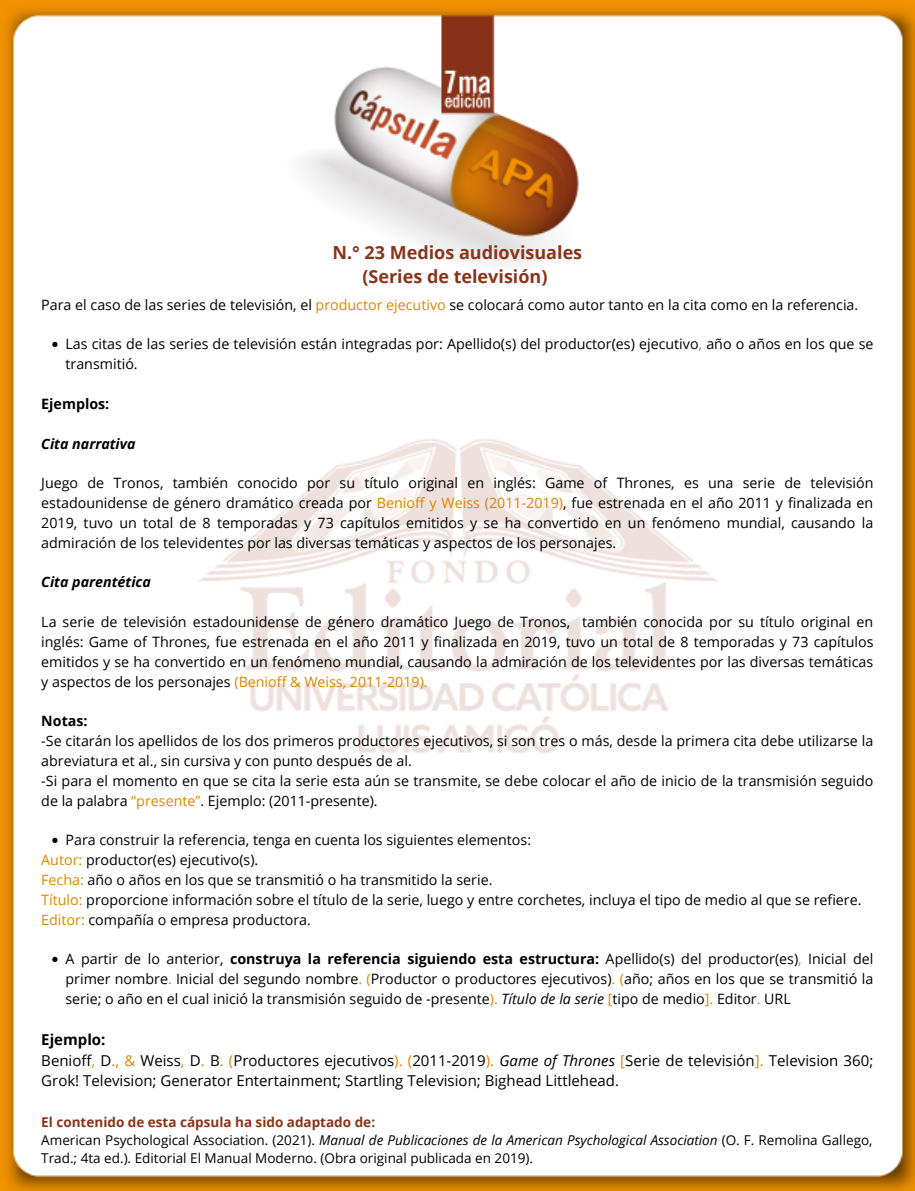
<style>
.page{position:relative;width:915px;height:1191px;background:#fff}
.page>*{position:absolute;margin:0;border:0;box-sizing:border-box;transform-origin:0 0}
.t1{font:700 18px/24.8px "Open Sans";color:#88351b;text-align:center}
.t2{font:15px/20.7px "Open Sans";color:#000}
.t3{font:14.25px/19.8px "Open Sans";color:#000}
.t4{font:italic 700 14.25px "Open Sans";color:#000}
.t5{font:700 14.25px "Open Sans";color:#000}
.t6{font:13.5px/18px "Open Sans";color:#000}
.s1{color:#df8601}
.s2{font-weight:700}
.s3{font-style:italic}
.s4{font-weight:700;color:#88351b}
</style>
<div class="page">
<img style="left:0;top:0;width:915px;height:1190px">
<svg style="left:52px;top:342px;width:6px;height:5px"></svg>
<svg style="left:52px;top:837px;width:6px;height:6px"></svg>
<svg style="left:52px;top:956px;width:6px;height:5px"></svg>
<p class="t1" style="left:332px;top:239px;width:251px">N.° 23 Medios audiovisuales (Series de televisión)</p>
<p class="t3" style="left:41px;top:294px;width:818px">Para el caso de las series de televisión, el <span class="s1">productor ejecutivo</span> se colocará como autor tanto en la cita como en la referencia.</p>
<p class="t3" style="left:65px;top:334px;width:809px">Las citas de las series de televisión están integradas por: Apellido(s) del productor(es) ejecutivo<span class="s1">,</span> año o años en los que se transmitió.</p>
<p class="t5" style="left:41px;top:393px;width:70px">Ejemplos:</p>
<p class="t4" style="left:41px;top:433px;width:96px">Cita narrativa</p>
<p class="t3" style="left:41px;top:472px;width:833px;text-align:justify">Juego de Tronos, también conocido por su título original en inglés: Game of Thrones, es una serie de televisión estadounidense de género dramático creada por <span class="s1">Benioff y Weiss (2011-2019)</span>, fue estrenada en el año 2011 y finalizada en 2019, tuvo un total de 8 temporadas y 73 capítulos emitidos y se ha convertido en un fenómeno mundial, causando la admiración de los televidentes por las diversas temáticas y aspectos de los personajes.</p>
<p class="t4" style="left:41px;top:572px;width:111px">Cita parentética</p>
<p class="t3" style="left:41px;top:611px;width:833px;text-align:justify">La serie de televisión estadounidense de género dramático Juego de Tronos, también conocida por su título original en inglés: Game of Thrones, fue estrenada en el año 2011 y finalizada en 2019, tuvo un total de 8 temporadas y 73 capítulos emitidos y se ha convertido en un fenómeno mundial, causando la admiración de los televidentes por las diversas temáticas y aspectos de los personajes <span class="s1">(Benioff &amp; Weiss, 2011-2019).</span></p>
<p class="t5" style="left:41px;top:711px;width:48px">Notas:</p>
<p class="t3" style="left:41px;top:730px;width:833px">-Se citarán los apellidos de los dos primeros productores ejecutivos, si son tres o más, desde la primera cita debe utilizarse la abreviatura et al., sin cursiva y con punto después de al.<br>-Si para el momento en que se cita la serie esta aún se transmite, se debe colocar el año de inicio de la transmisión seguido de la palabra <span class="s1">“presente”</span>. Ejemplo: (2011-presente).</p>
<p class="t3" style="left:65px;top:829px;width:467px">Para construir la referencia, tenga en cuenta los siguientes elementos:</p>
<p class="t3" style="left:41px;top:849px;width:821px"><span class="s1">Autor:</span> productor(es) ejecutivo(s).<br><span class="s1">Fecha:</span> año o años en los que se transmitió o ha transmitido la serie.<br><span class="s1">Título:</span> proporcione información sobre el título de la serie, luego y entre corchetes, incluya el tipo de medio al que se refiere.<br><span class="s1">Editor:</span> compañía o empresa productora.</p>
<p class="t3" style="left:65px;top:948px;width:809px;text-align:justify">A partir de lo anterior, <span class="s2">construya la referencia siguiendo esta estructura:</span> Apellido(s) del productor(es)<span class="s1">,</span> Inicial del primer nombre<span class="s1">.</span> Inicial del segundo nombre<span class="s1">. (</span>Productor o productores ejecutivos)<span class="s1">. (</span>año; años en los que se transmitió la serie; o año en el cual inició la transmisión seguido de -presente<span class="s1">).</span> <span class="s3">Título de la serie</span> <span class="s1">[</span>tipo de medio<span class="s1">].</span> Editor<span class="s1">.</span> URL</p>
<p class="t2" style="left:41px;top:1028px;width:833px"><span class="s2">Ejemplo:<br></span>Benioff<span class="s1">,</span> D<span class="s1">., &amp;</span> Weiss<span class="s1">,</span> D<span class="s1">.</span> B<span class="s1">. (</span>Productores ejecutivos<span class="s1">). (</span>2011-2019<span class="s1">).</span> <span class="s3">Game of Thrones</span> <span class="s1">[</span>Serie de televisión<span class="s1">].</span> Television 360;<br>Grok! Television; Generator Entertainment; Startling Television; Bighead Littlehead.</p>
<p class="t6" style="left:41px;top:1112px;width:832px"><span class="s4">El contenido de esta cápsula ha sido adaptado de:<br></span>American Psychological Association. (2021). <span class="s3">Manual de Publicaciones de la American Psychological Association</span> (O. F. Remolina Gallego,<br>Trad.; 4ta ed.). Editorial El Manual Moderno. (Obra original publicada en 2019).</p>
</div>
